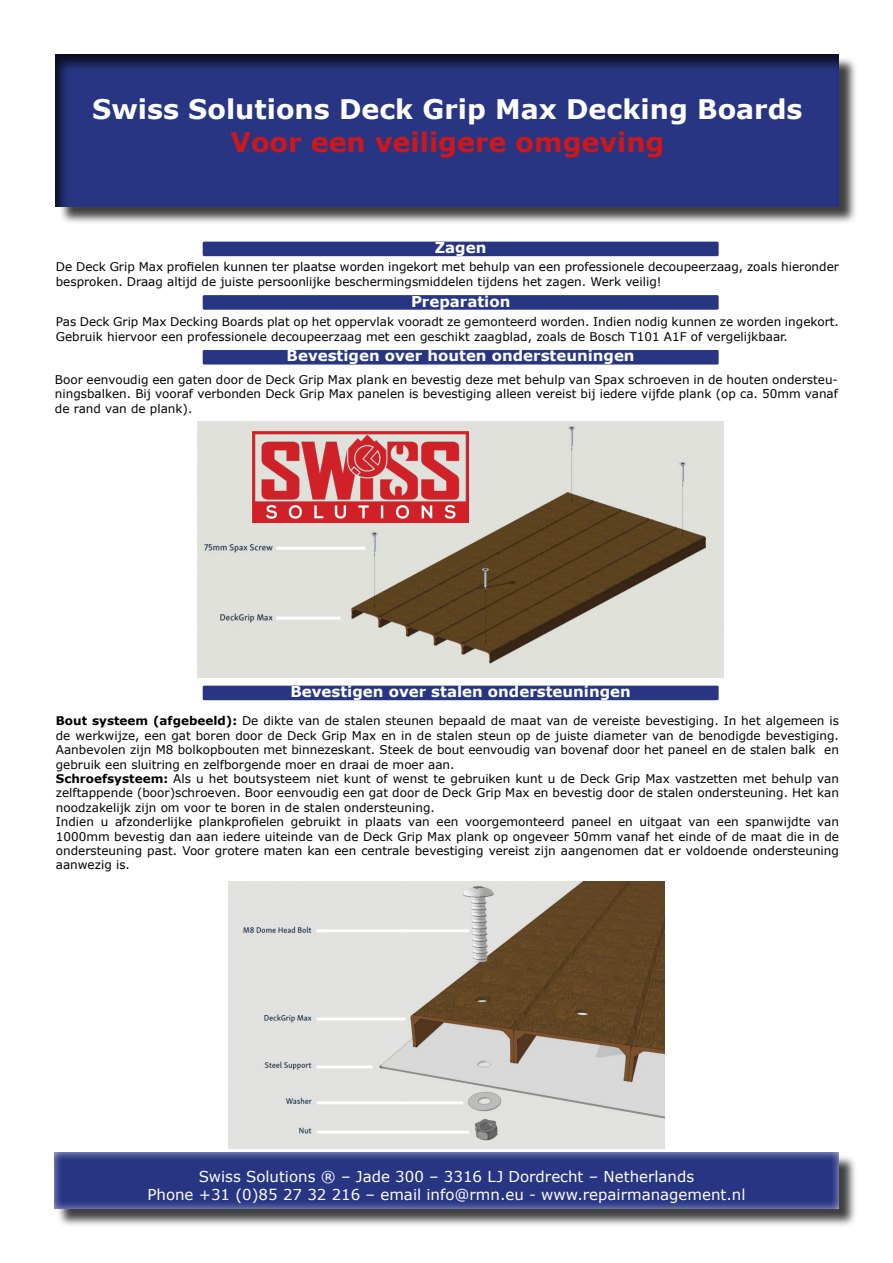
<style>
.page{position:relative;width:893px;height:1263px;background:#fff}
.page>*{position:absolute;margin:0;border:0;box-sizing:border-box;transform-origin:0 0}
.t1{font:700 27px "Verdana";color:#fff}
.t2{font:700 27px "Verdana";color:#cd171a}
.t3{font:15px/18px "Verdana";color:#fff;text-align:center}
.t4{font:700 15px "Verdana";color:#fff}
.t5{font:12px/14.4px "Verdana";color:#000}
.s1{font-weight:700}
</style>
<div class="page">
<div style="left:56px;top:1155px;width:801px;height:73px;background:#000;opacity:.75"></div>
<div style="left:41px;top:1142px;width:817px;height:68px;background:#fff;opacity:.75"></div>
<div style="left:203px;top:242px;width:516px;height:14px;background:#283583;border-radius:2px"></div>
<div style="left:203px;top:295px;width:516px;height:15px;background:#283583;border-radius:2px"></div>
<div style="left:203px;top:350px;width:516px;height:14px;background:#283583;border-radius:2px"></div>
<div style="left:58px;top:56px;width:800px;height:169px;background:#000;opacity:.75"></div>
<div style="left:26px;top:39px;width:867px;height:168px;background:#000;opacity:.75"></div>
<img style="left:198px;top:421px;width:526px;height:256px">
<div style="left:203px;top:686px;width:516px;height:14px;background:#283583;border-radius:2px"></div>
<img style="left:229px;top:881px;width:435px;height:268px">
<img style="left:252px;top:432px;width:216px;height:91px">
<h1 class="t1" style="left:92px;top:90px;width:712px">Swiss Solutions Deck Grip Max Decking Boards</h1>
<h1 class="t2" style="left:230px;top:123px;width:436px">Voor een veiligere omgeving</h1>
<p class="t4" style="left:435px;top:237px;width:53px">Zagen</p>
<p class="t5" style="left:56px;top:260px;width:785px">De Deck Grip Max profielen kunnen ter plaatse worden ingekort met behulp van een professionele decoupeerzaag, zoals hieronder besproken. Draag altijd de juiste persoonlijke beschermingsmiddelen tijdens het zagen. Werk veilig!</p>
<p class="t4" style="left:411px;top:290px;width:101px">Preparation</p>
<p class="t5" style="left:56px;top:315px;width:785px">Pas Deck Grip Max Decking Boards plat op het oppervlak vooradt ze gemonteerd worden. Indien nodig kunnen ze worden ingekort.<br>Gebruik hiervoor een professionele decoupeerzaag met een geschikt zaagblad, zoals de Bosch T101 A1F of vergelijkbaar.</p>
<p class="t4" style="left:287px;top:345px;width:349px">Bevestigen over houten ondersteuningen</p>
<p class="t5" style="left:55px;top:372px;width:785px;text-align:justify">Boor eenvoudig een gaten door de Deck Grip Max plank en bevestig deze met behulp van Spax schroeven in de houten ondersteu&shy;ningsbalken. Bij vooraf verbonden Deck Grip Max panelen is bevestiging alleen vereist bij iedere vijfde plank (op ca. 50mm vanaf de rand van de plank).</p>
<p class="t4" style="left:290px;top:681px;width:342px">Bevestigen over stalen ondersteuningen</p>
<p class="t5" style="left:56px;top:714px;width:785px"><span class="s1">Bout systeem (afgebeeld):</span> De dikte van de stalen steunen bepaald de maat van de vereiste bevestiging. In het algemeen is de werkwijze, een gat boren door de Deck Grip Max en in de stalen steun op de juiste diameter van de benodigde bevestiging.<br>Aanbevolen zijn M8 bolkopbouten met binnezeskant. Steek de bout eenvoudig van bovenaf door het paneel en de stalen balk en gebruik een sluitring en zelfborgende moer en draai de moer aan.<br><span class="s1">Schroefsysteem:</span> Als u het boutsysteem niet kunt of wenst te gebruiken kunt u de Deck Grip Max vastzetten met behulp van zelftappende (boor)schroeven. Boor eenvoudig een gat door de Deck Grip Max en bevestig door de stalen ondersteuning. Het kan noodzakelijk zijn om voor te boren in de stalen ondersteuning.<br>Indien u afzonderlijke plankprofielen gebruikt in plaats van een voorgemonteerd paneel en uitgaat van een spanwijdte van 1000mm bevestig dan aan iedere uiteinde van de Deck Grip Max plank op ongeveer 50mm vanaf het einde of de maat die in de ondersteuning past. Voor grotere maten kan een centrale bevestiging vereist zijn aangenomen dat er voldoende ondersteuning aanwezig is.</p>
<p class="t3" style="left:147px;top:1167px;width:600px">Swiss Solutions ® – Jade 300 – 3316 LJ Dordrecht – Netherlands<br>Phone +31 (0)85 27 32 216 – email info@rmn.eu - www.repairmanagement.nl</p>
</div>
